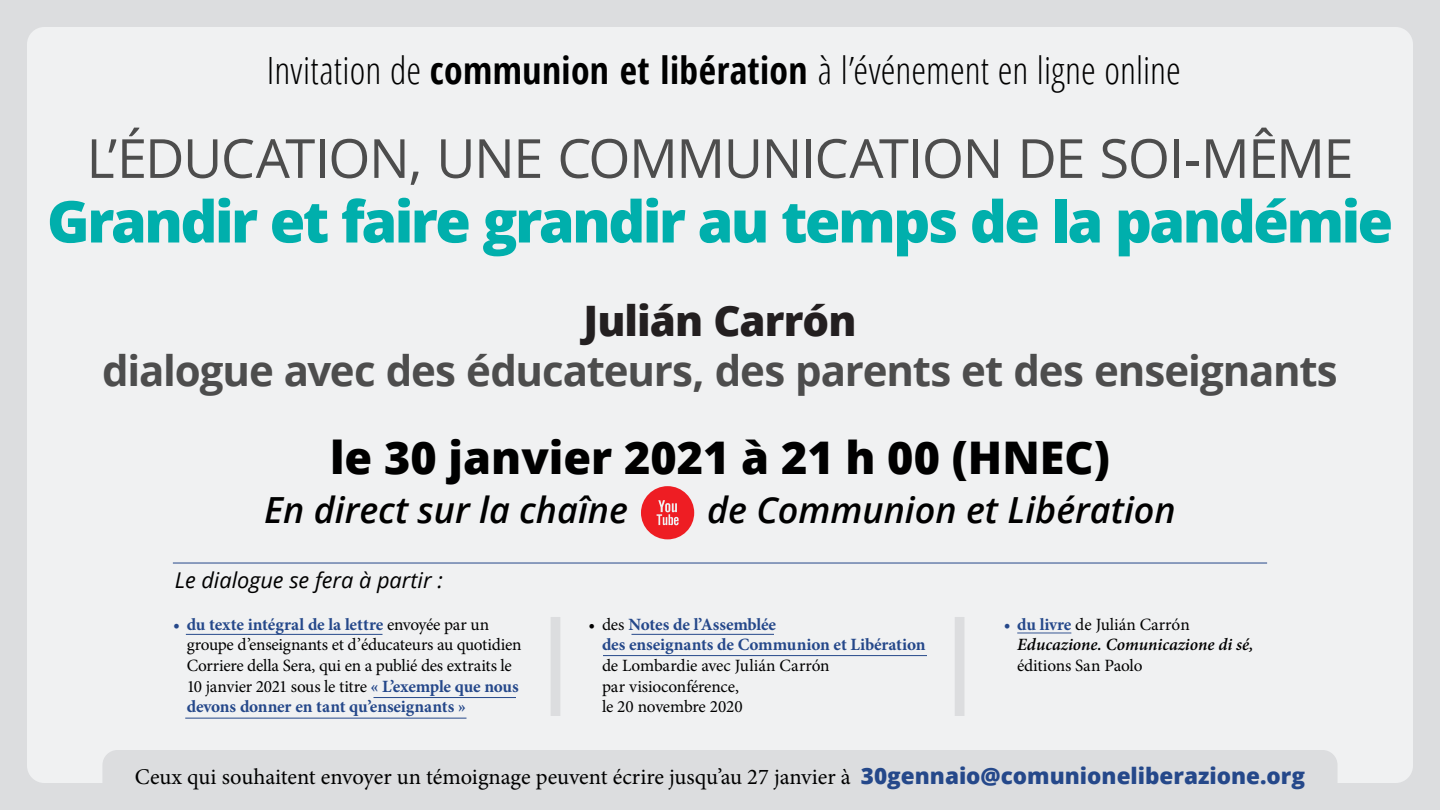
<style>
.page{position:relative;width:1440px;height:810px;background:#dcdddf}
.page>*{position:absolute;margin:0;border:0;box-sizing:border-box;transform-origin:0 0}
.t1{font:800 57.75px "Open Sans";letter-spacing:-.045em;color:#00afac}
.t2{font:54px "Open Sans";letter-spacing:-.025em;color:#4d4d4d}
.t3{font:800 45px "Open Sans";color:#000}
.t4{font:700 42px "Open Sans";letter-spacing:-.025em;color:#4d4d4d}
.t5{font:800 42px "Open Sans";letter-spacing:-.02em;color:#231f20}
.t6{font:300 condensed 37.65px "Open Sans";color:#000}
.t7{font:italic 600 36px "Open Sans";color:#000}
.t8{font:22.5px "Minion Pro";letter-spacing:-.005em;color:#000}
.t9{font:italic 21.75px "Open Sans";color:#000}
.t10{font:17.25px/20.7px "Minion Pro";letter-spacing:-.015em;color:#000}
.s1{font-weight:700}
.s2{font-family:"Socialico";font-weight:400;font-style:normal;font-size:75.75px;color:#ee1d23}
.s3{font-weight:700;color:#25488a}
.s4{font-weight:600;font-style:italic}
.s5{font-family:"Open Sans";font-weight:800;color:#25488a}
</style>
<div class="page">
<div style="left:27px;top:27px;width:1386px;height:756px;background:#f0f1f2;border-radius:17px"></div>
<div style="left:102px;top:750px;width:1236px;height:33px;background:#dcdddf"></div>
<div style="left:551px;top:617px;width:9px;height:99px;background:#dcdddf"></div>
<div style="left:955px;top:617px;width:9px;height:99px;background:#dcdddf"></div>
<hr style="left:185px;top:718px;width:281px;height:1px;background:#25488a">
<hr style="left:632px;top:634px;width:142px;height:1px;background:#25488a">
<hr style="left:173px;top:563px;width:1094px;height:1px;background:#25488a">
<hr style="left:603px;top:655px;width:324px;height:1px;background:#25488a">
<hr style="left:186px;top:634px;width:197px;height:1px;background:#25488a">
<hr style="left:373px;top:697px;width:143px;height:1px;background:#25488a">
<hr style="left:1017px;top:633px;width:54px;height:1px;background:#25488a">
<p class="t6" style="left:267px;top:45px;width:916px">Invitation de <span class="s1">communion et libération</span> à l’événement en ligne online</p>
<p class="t2" style="left:87px;top:121px;width:1268px">L’ÉDUCATION, UNE COMMUNICATION DE SOI-MÊME</p>
<p class="t1" style="left:47px;top:178px;width:1348px">Grandir et faire grandir au temps de la pandémie</p>
<p class="t5" style="left:583px;top:289px;width:275px">Julián Carrón</p>
<p class="t4" style="left:102px;top:341px;width:1237px">dialogue avec des éducateurs, des parents et des enseignants</p>
<p class="t3" style="left:330px;top:423px;width:781px">le 30 janvier 2021 à 21 h 00 (HNEC)</p>
<p class="t7" style="left:264px;top:485px;width:913px">En direct sur la chaîne <span class="s2">x</span> de Communion et Libération</p>
<p class="t9" style="left:175px;top:565px;width:270px">Le dialogue se fera à partir :</p>
<p class="t10" style="left:187px;top:614px;width:336px;text-indent:-14px"><span class="s3">• du texte intégral de la lettre</span> envoyée par un groupe d’enseignants et d’éducateurs au quotidien Corriere della Sera, qui en a publié des extraits le 10 janvier 2021 sous le titre <span class="s3">« L’exemple que nous devons donner en tant qu’enseignants »</span></p>
<p class="t10" style="left:602px;top:614px;width:325px;text-indent:-14px">• des <span class="s3">Notes de l’Assemblée<br>des enseignants de Communion et Libération </span>de Lombardie avec Julián Carrón<br>par visioconférence,<br>le 20 novembre 2020</p>
<p class="t10" style="left:1017px;top:614px;width:238px;text-indent:-14px"><span class="s3">• du livre</span> de Julián Carrón<br><span class="s4">Educazione. Comunicazione di sé, </span>éditions San Paolo</p>
<p class="t8" style="left:135px;top:762px;width:1172px">Ceux qui souhaitent envoyer un témoignage peuvent écrire jusqu’au 27 janvier à <span class="s5">30gennaio@comunioneliberazione.org</span></p>
</div>
